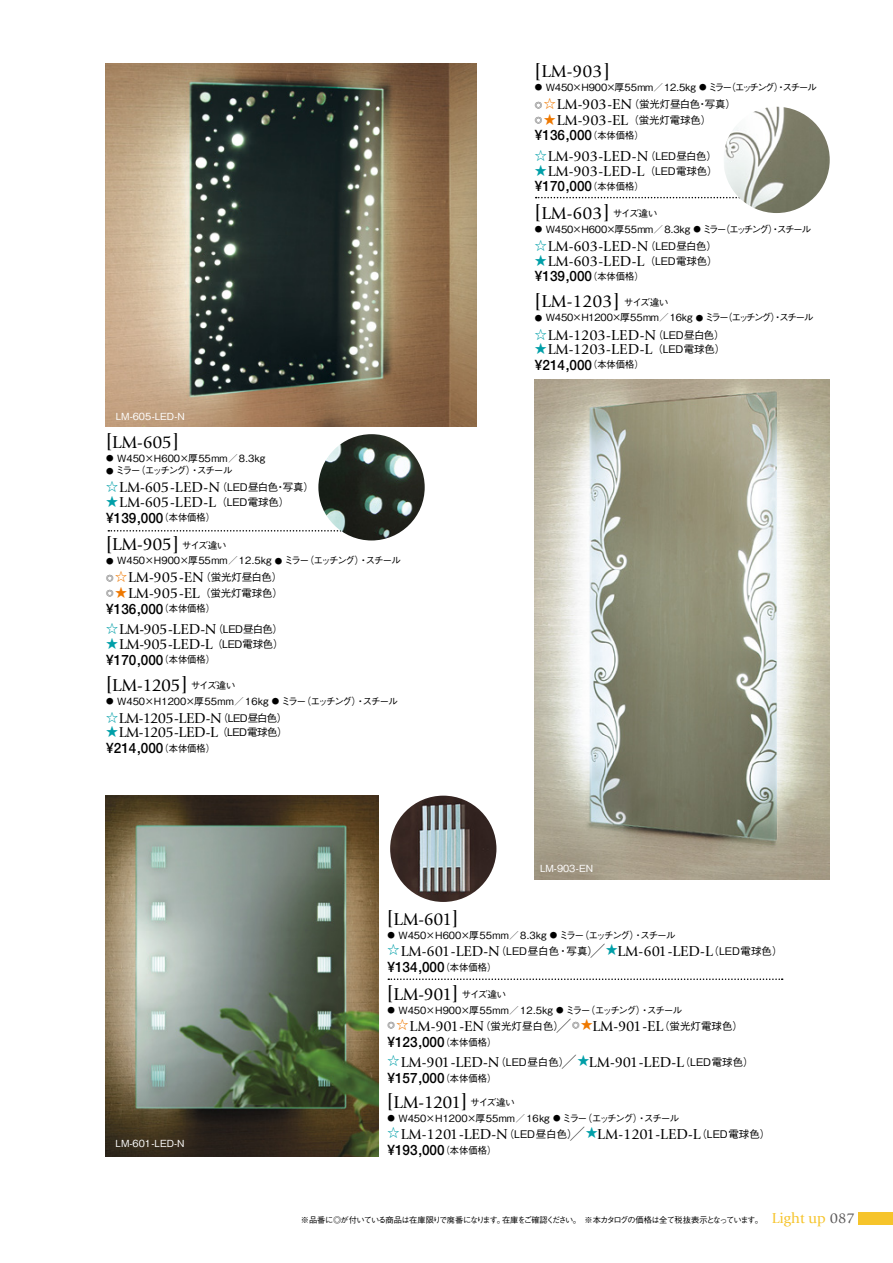
<style>
.page{position:relative;width:893px;height:1263px;background:#fff}
.page>*{position:absolute;margin:0;border:0;box-sizing:border-box;transform-origin:0 0}
.t1{font:18px "Giovanni";letter-spacing:-.005em;color:#000}
.t2{font:15px/15.5px "Giovanni";letter-spacing:-.01em;color:#000}
.t3{font:15px "Giovanni";letter-spacing:-.04em;color:#000}
.t4{font:500 14.25px "Helvetica Neue";color:#000;scale:.95 1}
.t5{font:500 10.5px "Gothic BBB Pr 6 N";letter-spacing:-.02em;color:#000}
.t6{font:500 9.9px "Gothic BBB Pr 6 N";letter-spacing:-.01em;color:#000}
.t7{font:500 9.9px "Gothic BBB Pr 6 N";letter-spacing:-.03em;color:#000}
.t8{font:500 9.9px "Gothic BBB Pr 6 N";letter-spacing:-.165em;color:#000}
.t9{font:500 9.75px "Gothic BBB Pr 6 N";color:#fff}
.t10{font:500 8.25px "Gothic BBB Pr 6 N";letter-spacing:-.105em;color:#000;scale:.95 1}
.s1{font-size:7.5px}
.s2{font-family:"Gothic BBB Pr 6 N";font-weight:500;font-size:12px;color:#009fa8}
.s3{font-family:"Gothic BBB Pr 6 N";font-weight:500;font-size:10.5px}
.s4{font-family:"Gothic BBB Pr 6 N";font-size:9.75px}
.s5{font-family:"Gothic BBB Pr 6 N";font-weight:500;font-size:9.75px}
.s6{font-family:"Gothic BBB Pr 6 N";font-weight:500;font-size:7.5px}
.s7{font-family:"Gothic BBB Pr 6 N";font-weight:500;font-size:12px;color:#ee7800}
.s8{font-size:12px;color:#ee7800}
.s9{font-family:"Giovanni";font-weight:400;font-size:15px}
.s10{font-family:"Gothic BBB Pr 6 N";font-weight:500;font-size:16.5px}
.s11{font-family:"Giovanni";font-weight:400;font-size:15px;color:#f6c42b}
.s12{font-family:"Giovanni";font-weight:400;font-size:15px;color:#595757}
</style>
<div class="page">
<div style="left:859px;top:1212px;width:34px;height:13px;background:#f6c42b"></div>
<img style="left:534px;top:379px;width:296px;height:500px">
<img style="left:105px;top:64px;width:371px;height:363px">
<img style="left:105px;top:796px;width:273px;height:361px">
<img style="left:390px;top:796px;width:106px;height:106px;border-radius:53px">
<svg style="left:108px;top:530px;width:233px;height:1px"></svg>
<img style="left:318px;top:434px;width:107px;height:106px;border-radius:53px">
<svg style="left:536px;top:197px;width:203px;height:1px"></svg>
<img style="left:723px;top:107px;width:107px;height:106px;border-radius:53px">
<svg style="left:388px;top:978px;width:395px;height:2px"></svg>
<p class="t9" style="left:116px;top:408px;width:70px">LM-605-LED-N</p>
<p class="t1" style="left:106px;top:432px;width:74px">[LM-605]</p>
<p class="t6" style="left:106px;top:450px;width:161px"><span class="s1">●</span> W450×H600×厚55mm／8.3kg</p>
<p class="t8" style="left:106px;top:463px;width:128px"><span class="s1">●</span> ミラー（エッチング）・スチール</p>
<p class="t2" style="left:106px;top:480px;width:209px"><span class="s2">☆</span>LM-605-LED-N<span class="s3">（LED昼白色・写真）</span></p>
<p class="t2" style="left:106px;top:495px;width:184px"><span class="s2">★</span>LM-605-LED-L<span class="s3">（LED電球色）</span></p>
<p class="t4" style="left:106px;top:509px;width:116px">¥139,000<span class="s4">（本体価格）</span></p>
<p class="t1" style="left:106px;top:534px;width:122px">[LM-905] <span class="s5">サイズ違い</span></p>
<p class="t6" style="left:106px;top:553px;width:296px"><span class="s1">●</span> W450×H900×厚55mm／12.5kg <span class="s1">●</span> ミラー（エッチング）・スチール</p>
<p class="t2" style="left:106px;top:570px;width:178px"><span class="s6">◎</span> <span class="s7">☆</span>LM-905-EN<span class="s3">（蛍光灯昼白色）</span><span class="s6">◎</span> <span class="s7">★</span>LM-905-EL<span class="s3">（蛍光灯電球色）</span></p>
<p class="t4" style="left:106px;top:600px;width:116px">¥136,000<span class="s4">（本体価格）</span></p>
<p class="t2" style="left:106px;top:622px;width:178px"><span class="s2">☆</span>LM-905-LED-N<span class="s3">（LED昼白色）</span></p>
<p class="t2" style="left:106px;top:636px;width:179px"><span class="s2">★</span>LM-905-LED-L<span class="s3">（LED電球色）</span></p>
<p class="t4" style="left:106px;top:651px;width:116px">¥170,000<span class="s4">（本体価格）</span></p>
<p class="t1" style="left:106px;top:675px;width:131px">[LM-1205] <span class="s5">サイズ違い</span></p>
<p class="t6" style="left:106px;top:693px;width:293px"><span class="s1">●</span> W450×H1200×厚55mm／16kg <span class="s1">●</span> ミラー（エッチング）・スチール</p>
<p class="t3" style="left:106px;top:709px;width:183px"><span class="s2">☆</span>LM-1205-LED-N<span class="s3">（LED昼白色）</span></p>
<p class="t3" style="left:106px;top:724px;width:183px"><span class="s2">★</span>LM-1205-LED-L<span class="s3">（LED電球色）</span></p>
<p class="t4" style="left:106px;top:739px;width:116px">¥214,000<span class="s4">（本体価格）</span></p>
<p class="t1" style="left:535px;top:61px;width:76px">[LM-903]</p>
<p class="t6" style="left:535px;top:80px;width:284px"><span class="s1">●</span> W450×H900×厚55mm／12.5kg <span class="s1">●</span> ミラー（エッチング）・スチール</p>
<p class="t5" style="left:535px;top:96px;width:202px"><span class="s1">◎</span> <span class="s8">☆</span><span class="s9">LM-903-EN</span>（蛍光灯昼白色・写真）</p>
<p class="t2" style="left:535px;top:112px;width:178px"><span class="s6">◎</span> <span class="s7">★</span>LM-903-EL <span class="s3">（蛍光灯電球色）</span></p>
<p class="t4" style="left:535px;top:127px;width:116px">¥136,000<span class="s4">（本体価格）</span></p>
<p class="t2" style="left:535px;top:149px;width:183px"><span class="s2">☆</span>LM-903-LED-N<span class="s3">（LED昼白色）</span></p>
<p class="t2" style="left:535px;top:163px;width:184px"><span class="s2">★</span>LM-903-LED-L<span class="s3">（LED電球色）</span></p>
<p class="t4" style="left:535px;top:178px;width:116px">¥170,000<span class="s4">（本体価格）</span></p>
<p class="t1" style="left:535px;top:203px;width:124px">[LM-603] <span class="s5">サイズ違い</span></p>
<p class="t6" style="left:535px;top:221px;width:278px"><span class="s1">●</span> W450×H600×厚55mm／8.3kg <span class="s1">●</span> ミラー（エッチング）・スチール</p>
<p class="t2" style="left:535px;top:239px;width:183px"><span class="s2">☆</span>LM-603-LED-N<span class="s3">（LED昼白色）</span></p>
<p class="t2" style="left:535px;top:253px;width:184px"><span class="s2">★</span>LM-603-LED-L<span class="s3">（LED電球色）</span></p>
<p class="t4" style="left:535px;top:268px;width:116px">¥139,000<span class="s4">（本体価格）</span></p>
<p class="t1" style="left:535px;top:291px;width:135px">[LM-1203] <span class="s5">サイズ違い</span></p>
<p class="t7" style="left:535px;top:310px;width:280px"><span class="s1">●</span> W450×H1200×厚55mm／16kg <span class="s1">●</span> ミラー（エッチング）・スチール</p>
<p class="t2" style="left:535px;top:327px;width:191px"><span class="s2">☆</span>LM-1203-LED-N<span class="s3">（LED昼白色）</span></p>
<p class="t2" style="left:535px;top:342px;width:192px"><span class="s2">★</span>LM-1203-LED-L<span class="s3">（LED電球色）</span></p>
<p class="t4" style="left:535px;top:356px;width:116px">¥214,000<span class="s4">（本体価格）</span></p>
<p class="t9" style="left:540px;top:861px;width:55px">LM-903-EN</p>
<p class="t9" style="left:116px;top:1135px;width:70px">LM-601-LED-N</p>
<p class="t1" style="left:387px;top:909px;width:72px">[LM-601]</p>
<p class="t6" style="left:388px;top:927px;width:290px"><span class="s1">●</span> W450×H600×厚55mm／8.3kg <span class="s1">●</span> ミラー（エッチング）・スチール</p>
<p class="t2" style="left:388px;top:943px;width:397px"><span class="s2">☆</span>LM-601-LED-N<span class="s3">（LED昼白色・写真）</span><span class="s10">／</span><span class="s2">★</span>LM-601-LED-L<span class="s3">（LED電球色）</span></p>
<p class="t4" style="left:388px;top:959px;width:116px">¥134,000<span class="s4">（本体価格）</span></p>
<p class="t1" style="left:387px;top:984px;width:121px">[LM-901] <span class="s5">サイズ違い</span></p>
<p class="t6" style="left:388px;top:1002px;width:296px"><span class="s1">●</span> W450×H900×厚55mm／12.5kg <span class="s1">●</span> ミラー（エッチング）・スチール</p>
<p class="t2" style="left:388px;top:1018px;width:357px"><sup>◎</sup> <span class="s7">☆</span>LM-901-EN<span class="s3">（蛍光灯昼白色）</span><span class="s10">／</span><sup>◎</sup> <span class="s7">★</span>LM-901-EL<span class="s3">（蛍光灯電球色）</span></p>
<p class="t4" style="left:388px;top:1034px;width:116px">¥123,000<span class="s4">（本体価格）</span></p>
<p class="t2" style="left:388px;top:1054px;width:368px"><span class="s2">☆</span>LM-901-LED-N<span class="s3">（LED昼白色）</span><span class="s10">／</span><span class="s2">★</span>LM-901-LED-L<span class="s3">（LED電球色）</span></p>
<p class="t4" style="left:388px;top:1070px;width:116px">¥157,000<span class="s4">（本体価格）</span></p>
<p class="t1" style="left:387px;top:1092px;width:129px">[LM-1201] <span class="s5">サイズ違い</span></p>
<p class="t6" style="left:388px;top:1110px;width:293px"><span class="s1">●</span> W450×H1200×厚55mm／16kg <span class="s1">●</span> ミラー（エッチング）・スチール</p>
<p class="t2" style="left:388px;top:1126px;width:384px"><span class="s2">☆</span>LM-1201-LED-N<span class="s3">（LED昼白色）</span><span class="s10">／</span><span class="s2">★</span>LM-1201-LED-L<span class="s3">（LED電球色）</span></p>
<p class="t4" style="left:388px;top:1142px;width:116px">¥193,000<span class="s4">（本体価格）</span></p>
<p class="t10" style="left:285px;top:1214px;width:601px">　　※品番に◎が付いている商品は在庫限りで廃番になります。在庫をご確認ください。 ※本カタログの価格は全て税抜表示となっています。 <span class="s11">Light up</span> <span class="s12">087</span></p>
</div>
